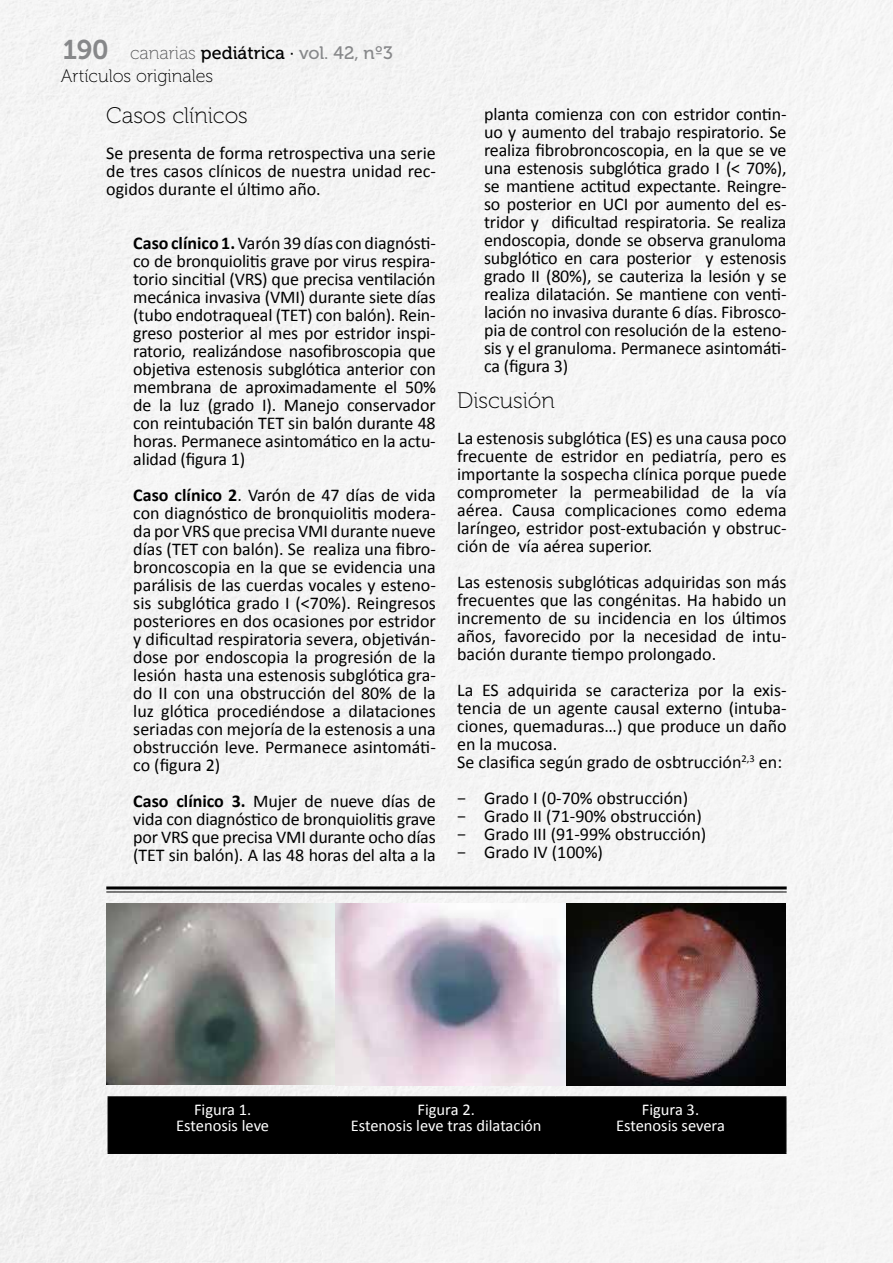
<style>
.page{position:relative;width:893px;height:1263px;background:#f5f5f5}
.page>*{position:absolute;margin:0;border:0;box-sizing:border-box;transform-origin:0 0}
.t1{font:22.5px "Museo 100";color:#000}
.t2{font:18px/18px "Calibri";color:#000;text-align:justify}
.t3{font:18px "Museo 500";color:#000}
.t4{font:18px "Museo 100";color:#000}
.t5{font:16.5px/16.5px "Calibri";color:#fff;text-align:center}
.s1{font-family:"Museo 700";font-size:27px;color:#87888a}
.s2{font-family:"Museo 100";color:#58585a}
.s3{color:#87888a}
.s4{font-weight:700}
</style>
<div class="page">
<hr style="left:106px;top:886px;width:681px;height:3px;background:#000">
<hr style="left:106px;top:891px;width:681px;height:1px;background:#000">
<img style="left:107px;top:904px;width:679px;height:182px">
<div style="left:109px;top:1098px;width:676px;height:54px;background:#000"></div>
<hr style="left:108px;top:1096px;width:229px;height:2px;background:#000">
<hr style="left:108px;top:1098px;width:1px;height:54px;background:#000">
<hr style="left:337px;top:1096px;width:218px;height:2px;background:#000">
<hr style="left:336px;top:1098px;width:2px;height:54px;background:#000">
<hr style="left:555px;top:1096px;width:231px;height:2px;background:#000">
<hr style="left:554px;top:1098px;width:2px;height:54px;background:#000">
<hr style="left:785px;top:1098px;width:1px;height:54px;background:#000">
<hr style="left:108px;top:1152px;width:229px;height:2px;background:#000">
<hr style="left:337px;top:1152px;width:218px;height:2px;background:#000">
<hr style="left:555px;top:1152px;width:231px;height:2px;background:#000">
<p class="t3" style="left:63px;top:42px;width:332px"><span class="s1">190</span> <span class="s2">canarias</span> pediátrica · <span class="s3">vol. 42, nº3</span></p>
<p class="t4" style="left:61px;top:66px;width:154px">Artículos originales</p>
<p class="t1" style="left:106px;top:104px;width:143px">Casos clínicos</p>
<p class="t2" style="left:106px;top:143px;width:331px">Se presenta de forma retrospectiva una serie de tres casos clínicos de nuestra unidad rec&shy;ogidos durante el último año.</p>
<p class="t2" style="left:133px;top:233px;width:304px"><span class="s4">Caso clínico 1.</span> Varón 39 días con diagnósti&shy;co de bronquiolitis grave por virus respira&shy;torio sincitial (VRS) que precisa ventilación mecánica invasiva (VMI) durante siete días (tubo endotraqueal (TET) con balón). Rein&shy;greso posterior al mes por estridor inspi&shy;ratorio, realizándose nasofibroscopia que objetiva estenosis subglótica anterior con membrana de aproximadamente el 50% de la luz (grado I). Manejo conservador con reintubación TET sin balón durante 48 horas. Permanece asintomático en la actu&shy;alidad (figura 1)</p>
<p class="t2" style="left:133px;top:485px;width:304px"><span class="s4">Caso clínico 2</span>. Varón de 47 días de vida con diagnóstico de bronquiolitis modera&shy;da por VRS que precisa VMI durante nueve días (TET con balón). Se realiza una fibro&shy;broncoscopia en la que se evidencia una parálisis de las cuerdas vocales y esteno&shy;sis subglótica grado I (&lt;70%). Reingresos posteriores en dos ocasiones por estridor y dificultad respiratoria severa, objetiván&shy;dose por endoscopia la progresión de la lesión hasta una estenosis subglótica gra&shy;do II con una obstrucción del 80% de la luz glótica procediéndose a dilataciones seriadas con mejoría de la estenosis a una obstrucción leve. Permanece asintomáti&shy;co (figura 2)</p>
<p class="t2" style="left:133px;top:791px;width:304px"><span class="s4">Caso clínico 3.</span> Mujer de nueve días de vida con diagnóstico de bronquiolitis grave por VRS que precisa VMI durante ocho días (TET sin balón). A las 48 horas del alta a la</p>
<p class="t2" style="left:484px;top:104px;width:304px">planta comienza con con estridor contin&shy;uo y aumento del trabajo respiratorio. Se realiza fibrobroncoscopia, en la que se ve una estenosis subglótica grado I (&lt; 70%), se mantiene actitud expectante. Reingre&shy;so posterior en UCI por aumento del es&shy;tridor y dificultad respiratoria. Se realiza endoscopia, donde se observa granuloma subglótico en cara posterior y estenosis grado II (80%), se cauteriza la lesión y se realiza dilatación. Se mantiene con venti&shy;lación no invasiva durante 6 días. Fibrosco&shy;pia de control con resolución de la esteno&shy;sis y el granuloma. Permanece asintomáti&shy;ca (figura 3)</p>
<p class="t1" style="left:457px;top:388px;width:99px">Discusión</p>
<p class="t2" style="left:457px;top:428px;width:331px">La estenosis subglótica (ES) es una causa poco frecuente de estridor en pediatría, pero es importante la sospecha clínica porque puede comprometer la permeabilidad de la vía aérea. Causa complicaciones como edema laríngeo, estridor post-extubación y obstruc&shy;ción de vía aérea superior.</p>
<p class="t2" style="left:457px;top:572px;width:331px">Las estenosis subglóticas adquiridas son más frecuentes que las congénitas. Ha habido un incremento de su incidencia en los últimos años, favorecido por la necesidad de intu&shy;bación durante tiempo prolongado.</p>
<p class="t2" style="left:457px;top:680px;width:331px;text-align:left">La ES adquirida se caracteriza por la exis&shy;tencia de un agente causal externo (intuba&shy;ciones, quemaduras…) que produce un daño en la mucosa.<br>Se clasifica según grado de osbtrucción<sup>2,3</sup> en:</p>
<p class="t2" style="left:457px;top:788px;width:251px;text-align:left">− Grado I (0-70% obstrucción)<br>− Grado II (71-90% obstrucción) − Grado III (91-99% obstrucción) − Grado IV (100%)</p>
<p class="t5" style="left:176px;top:1100px;width:94px">Figura 1.<br>Estenosis leve</p>
<p class="t5" style="left:351px;top:1100px;width:192px">Figura 2.<br>Estenosis leve tras dilatación</p>
<p class="t5" style="left:616px;top:1100px;width:110px">Figura 3.<br>Estenosis severa</p>
</div>
